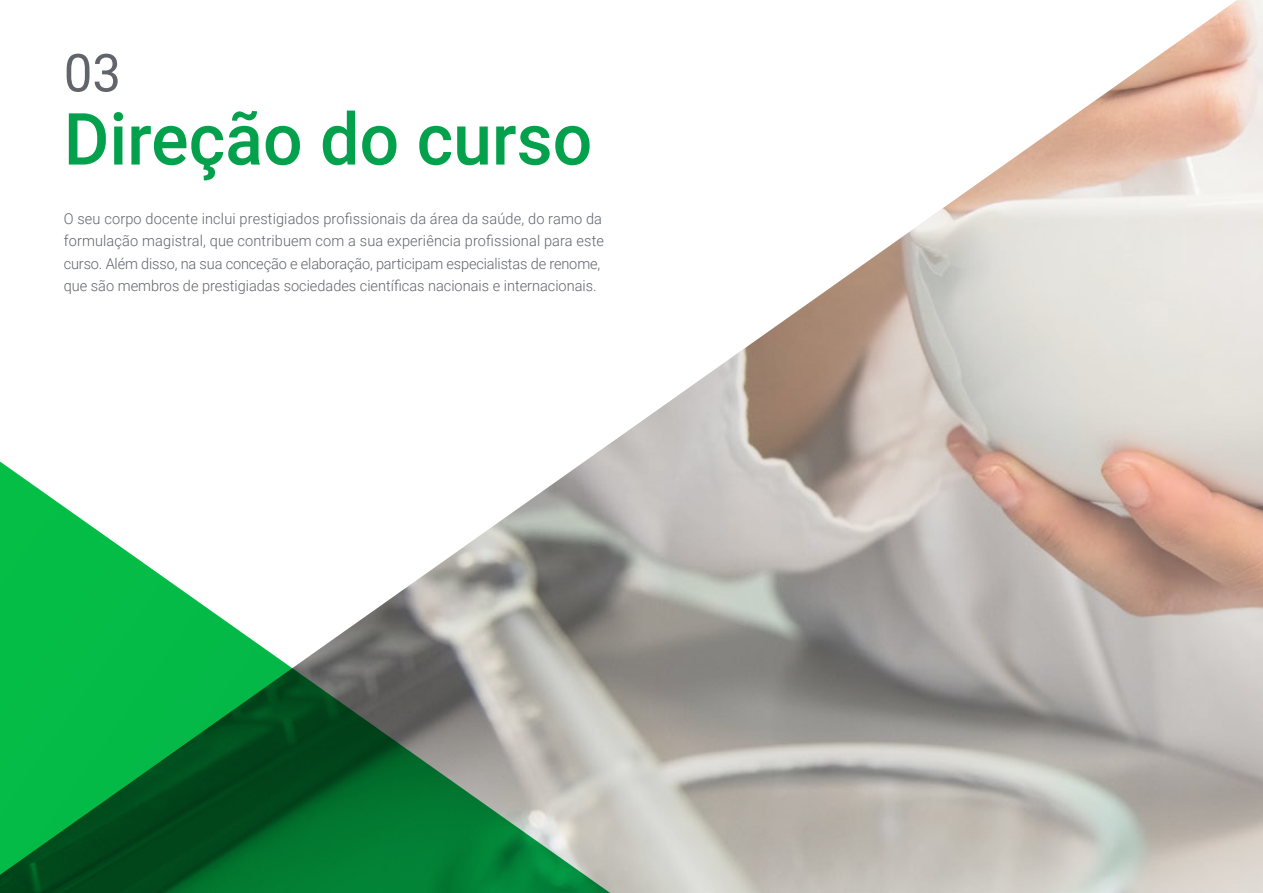
<style>
.page{position:relative;width:1263px;height:893px;background:#fff}
.page>*{position:absolute;margin:0;border:0;box-sizing:border-box;transform-origin:0 0}
.t1{font:500 72px "Roboto";color:#04a14d}
.t2{font:52.5px "Roboto";color:#61646a}
.t3{font:300 15px/22.5px "Roboto";color:#61646a}
</style>
<div class="page">
<img style="left:607px;top:0;width:656px;height:893px">
<svg style="left:0;top:446px;width:640px;height:447px"></svg>
<h2 class="t2" style="left:64px;top:36px;width:59px">03</h2>
<h1 class="t1" style="left:64px;top:89px;width:530px">Direção do curso</h1>
<p class="t3" style="left:64px;top:207px;width:542px">O seu corpo docente inclui prestigiados profissionais da área da saúde, do ramo da formulação magistral, que contribuem com a sua experiência profissional para este curso. Além disso, na sua conceção e elaboração, participam especialistas de renome, que são membros de prestigiadas sociedades científicas nacionais e internacionais.</p>
</div>
